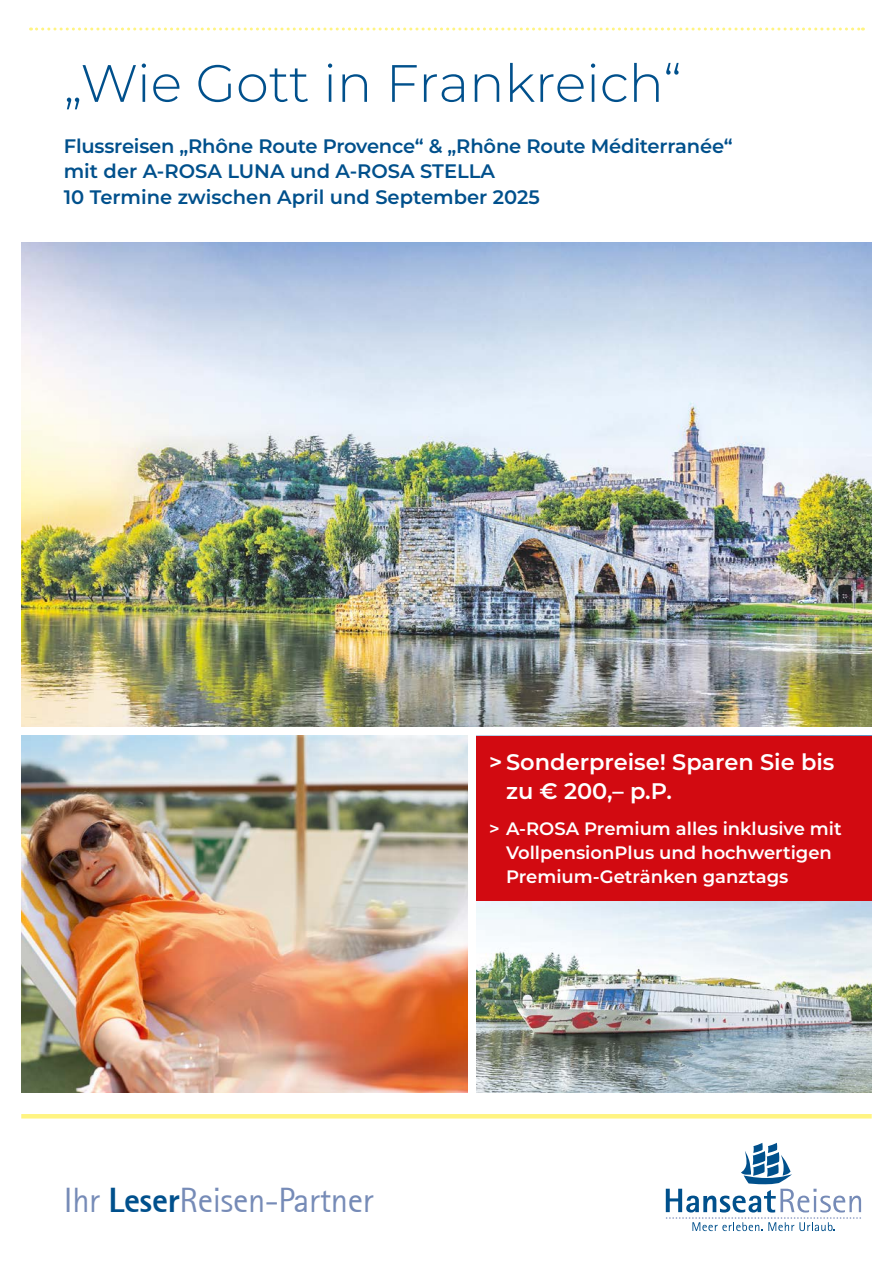
<style>
.page{position:relative;width:893px;height:1263px;background:#fff}
.page>*{position:absolute;margin:0;border:0;box-sizing:border-box;transform-origin:0 0}
.t1{font:300 52.5px "Montserrat";color:#00508c}
.t2{font:34.5px "Rotis Sans Serif";letter-spacing:-.01em;color:#768bb7}
.t3{font:600 22.5px/28.5px "Montserrat";color:#fff}
.t4{font:600 19.5px/25.5px "Montserrat";letter-spacing:-.005em;color:#00508c}
.t5{font:600 18px/24px "Montserrat";color:#fff}
.s1{font-weight:800;color:#00508c}
</style>
<div class="page">
<svg style="left:31px;top:28px;width:832px;height:3px"></svg>
<hr style="left:21px;top:1114px;width:851px;height:4px;background:#fff482">
<svg style="left:666px;top:1143px;width:195px;height:88px"></svg>
<img style="left:21px;top:242px;width:851px;height:485px">
<img style="left:21px;top:736px;width:447px;height:357px">
<img style="left:476px;top:900px;width:396px;height:193px">
<div style="left:476px;top:736px;width:396px;height:164px;background:#d20a11"></div>
<h1 class="t1" style="left:64px;top:48px;width:619px">„Wie Gott in Frankreich“</h1>
<p class="t4" style="left:64px;top:132px;width:670px">Flussreisen „Rhône Route Provence“ &amp; „Rhône Route Méditerranée“ mit der A-ROSA LUNA und A-ROSA STELLA<br>10 Termine zwischen April und September 2025</p>
<p class="t3" style="left:506px;top:747px;width:330px;text-indent:-17px">&gt; Sonderpreise! Sparen Sie bis zu € 200,– p.P.</p>
<p class="t5" style="left:506px;top:816px;width:337px;text-indent:-17px">&gt; A-ROSA Premium alles inklusive mit<br>VollpensionPlus und hochwertigen<br>Premium-Getränken ganztags</p>
<h2 class="t2" style="left:64px;top:1180px;width:311px">Ihr <span class="s1">Leser</span>Reisen-Partner</h2>
</div>
